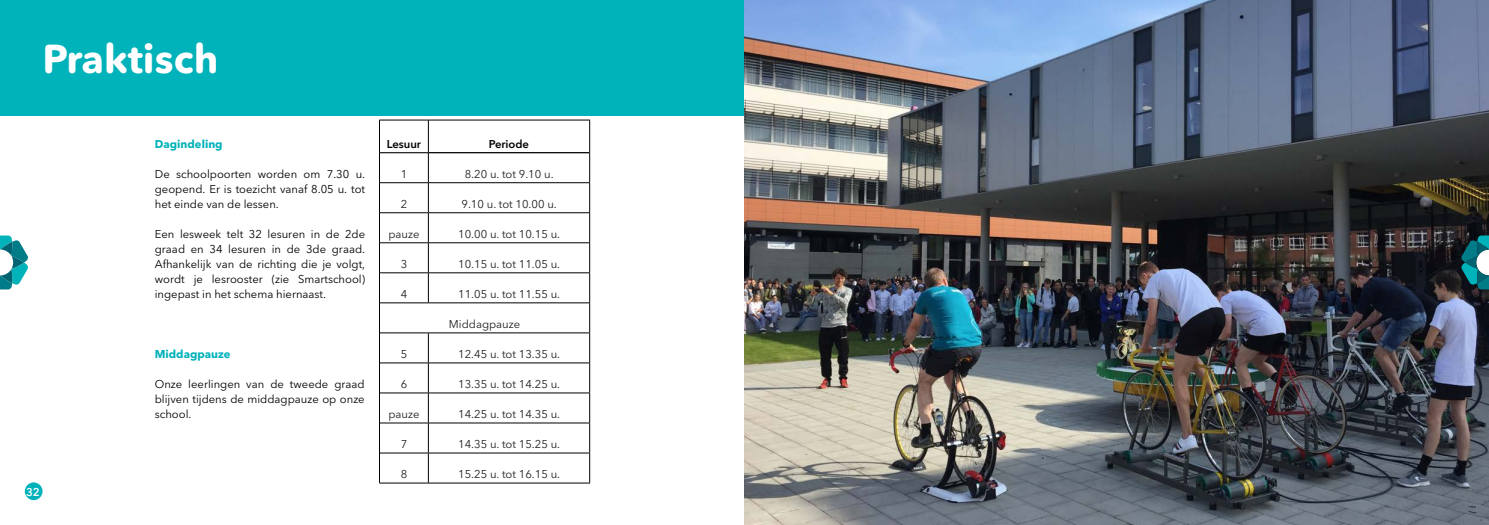
<style>
.page{position:relative;width:1489px;height:525px;background:#fff}
.page>*{position:absolute;margin:0;border:0;box-sizing:border-box;transform-origin:0 0}
.t1{font:700 40px "Avenir Next Rounded Std";color:#fff}
.t2{font:11.25px/15px "Avenir Next LT Pro";color:#000001;text-align:justify}
.t3{font:11.25px "Avenir Next LT Pro";color:#231f20}
.t4{font:700 11.25px "Avenir Next LT Pro";color:#00b2b9}
.t5{font:600 11.25px "Avenir Next LT Pro";color:#000001}
.t6{font:600 11.25px "Avenir Next Rounded Std";color:#fff}
</style>
<div class="page">
<div style="left:25px;top:482px;width:18px;height:18px;background:#00b2b9;border-radius:50%"></div>
<div style="left:0;top:0;width:744px;height:116px;background:#00b2b9"></div>
<hr style="left:589px;top:120px;width:1px;height:33px;background:#000001">
<hr style="left:379px;top:182px;width:49px;height:1px;background:#000001">
<hr style="left:428px;top:182px;width:162px;height:1px;background:#000001">
<hr style="left:379px;top:212px;width:49px;height:1px;background:#000001">
<hr style="left:428px;top:212px;width:162px;height:1px;background:#000001">
<hr style="left:379px;top:242px;width:49px;height:1px;background:#000001">
<hr style="left:428px;top:242px;width:162px;height:1px;background:#000001">
<hr style="left:379px;top:272px;width:49px;height:1px;background:#000001">
<hr style="left:428px;top:272px;width:162px;height:1px;background:#000001">
<svg style="left:428px;top:153px;width:1px;height:149px"></svg>
<hr style="left:379px;top:302px;width:49px;height:1px;background:#000001">
<hr style="left:428px;top:302px;width:162px;height:1px;background:#000001">
<hr style="left:379px;top:332px;width:49px;height:1px;background:#000001">
<hr style="left:428px;top:332px;width:162px;height:1px;background:#000001">
<hr style="left:379px;top:362px;width:49px;height:1px;background:#000001">
<hr style="left:428px;top:362px;width:162px;height:1px;background:#000001">
<hr style="left:379px;top:392px;width:49px;height:1px;background:#000001">
<hr style="left:428px;top:392px;width:162px;height:1px;background:#000001">
<hr style="left:379px;top:422px;width:49px;height:1px;background:#000001">
<hr style="left:428px;top:422px;width:162px;height:1px;background:#000001">
<hr style="left:379px;top:452px;width:49px;height:1px;background:#000001">
<hr style="left:428px;top:452px;width:162px;height:1px;background:#000001">
<svg style="left:428px;top:333px;width:1px;height:149px"></svg>
<svg style="left:589px;top:153px;width:1px;height:329px"></svg>
<hr style="left:379px;top:482px;width:49px;height:1px;background:#000001">
<hr style="left:428px;top:482px;width:162px;height:1px;background:#000001">
<hr style="left:379px;top:152px;width:49px;height:1px;background:#231f20">
<hr style="left:428px;top:120px;width:1px;height:33px;background:#000001">
<hr style="left:428px;top:152px;width:161px;height:1px;background:#000001">
<hr style="left:379px;top:120px;width:49px;height:1px;background:#000001">
<hr style="left:379px;top:120px;width:1px;height:33px;background:#000001">
<hr style="left:428px;top:120px;width:162px;height:1px;background:#000001">
<hr style="left:379px;top:153px;width:1px;height:30px;background:#000001">
<hr style="left:379px;top:183px;width:1px;height:30px;background:#000001">
<hr style="left:379px;top:213px;width:1px;height:30px;background:#000001">
<hr style="left:379px;top:243px;width:1px;height:30px;background:#000001">
<hr style="left:379px;top:273px;width:1px;height:30px;background:#000001">
<hr style="left:379px;top:303px;width:1px;height:30px;background:#000001">
<hr style="left:379px;top:333px;width:1px;height:30px;background:#000001">
<hr style="left:379px;top:363px;width:1px;height:30px;background:#000001">
<hr style="left:379px;top:393px;width:1px;height:30px;background:#000001">
<hr style="left:379px;top:423px;width:1px;height:30px;background:#000001">
<svg style="left:379px;top:453px;width:1px;height:29px"></svg>
<img style="left:744px;top:0;width:744px;height:524px">
<svg style="left:0;top:235px;width:28px;height:54px"></svg>
<svg style="left:1460px;top:235px;width:28px;height:54px;background:#2b7880"></svg>
<p class="t1" style="left:43px;top:34px;width:177px">Praktisch</p>
<p class="t6" style="left:26px;top:484px;width:15px">32</p>
<p class="t4" style="left:155px;top:137px;width:69px">Dagindeling</p>
<p class="t2" style="left:155px;top:166px;width:212px">De schoolpoorten worden om 7.30 u. geopend. Er is toezicht vanaf 8.05 u. tot het einde van de lessen.</p>
<p class="t2" style="left:155px;top:226px;width:212px">Een lesweek telt 32 lesuren in de 2de graad en 34 lesuren in de 3de graad.<br>Afhankelijk van de richting die je volgt, wordt je lesrooster (zie Smartschool) ingepast in het schema hiernaast.</p>
<p class="t4" style="left:155px;top:347px;width:77px">Middagpauze</p>
<p class="t2" style="left:155px;top:376px;width:211px">Onze leerlingen van de tweede graad blijven tijdens de middagpauze op onze school.</p>
<p class="t5" style="left:387px;top:137px;width:36px">Lesuur</p>
<p class="t5" style="left:489px;top:137px;width:42px">Periode</p>
<p class="t3" style="left:400px;top:167px;width:8px">1</p>
<p class="t3" style="left:465px;top:167px;width:90px">8.20 u. tot 9.10 u.</p>
<p class="t3" style="left:400px;top:197px;width:8px">2</p>
<p class="t3" style="left:461px;top:197px;width:97px">9.10 u. tot 10.00 u.</p>
<p class="t3" style="left:388px;top:227px;width:33px">pauze</p>
<p class="t3" style="left:458px;top:227px;width:103px">10.00 u. tot 10.15 u.</p>
<p class="t3" style="left:400px;top:257px;width:8px">3</p>
<p class="t3" style="left:458px;top:257px;width:103px">10.15 u. tot 11.05 u.</p>
<p class="t3" style="left:400px;top:287px;width:8px">4</p>
<p class="t3" style="left:458px;top:287px;width:103px">11.05 u. tot 11.55 u.</p>
<p class="t3" style="left:449px;top:317px;width:73px">Middagpauze</p>
<p class="t3" style="left:400px;top:347px;width:8px">5</p>
<p class="t3" style="left:458px;top:347px;width:103px">12.45 u. tot 13.35 u.</p>
<p class="t3" style="left:400px;top:377px;width:8px">6</p>
<p class="t3" style="left:458px;top:377px;width:103px">13.35 u. tot 14.25 u.</p>
<p class="t3" style="left:388px;top:407px;width:33px">pauze</p>
<p class="t3" style="left:458px;top:407px;width:103px">14.25 u. tot 14.35 u.</p>
<p class="t3" style="left:400px;top:437px;width:8px">7</p>
<p class="t3" style="left:458px;top:437px;width:103px">14.35 u. tot 15.25 u.</p>
<p class="t3" style="left:400px;top:467px;width:8px">8</p>
<p class="t3" style="left:458px;top:467px;width:103px">15.25 u. tot 16.15 u.</p>
</div>
